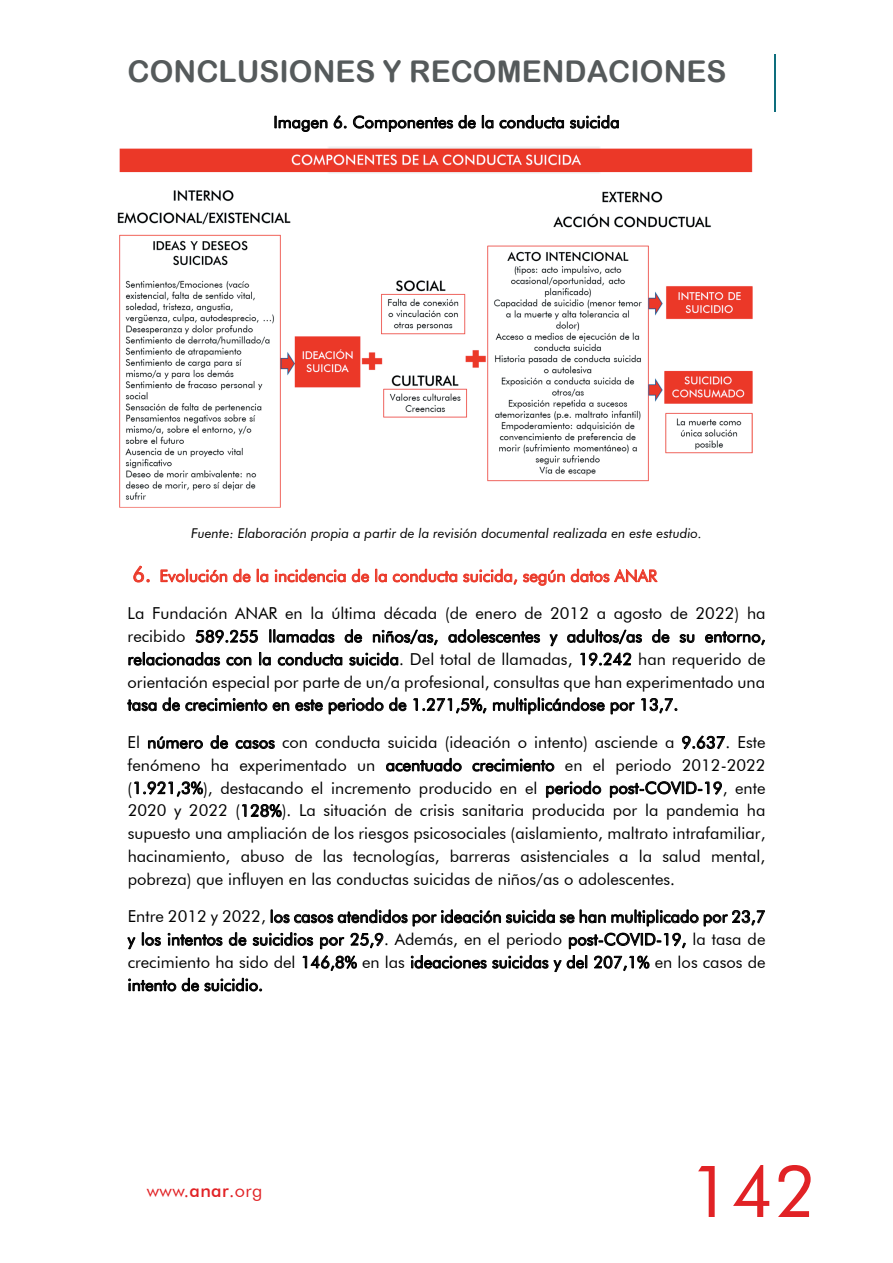
<style>
.page{position:relative;width:893px;height:1263px;background:#fff}
.page>*{position:absolute;margin:0;border:0;box-sizing:border-box;transform-origin:0 0}
.t1{font:72px "Futura BT";color:#e12225}
.t2{font:30px "Arial Rounded MT Bold";color:#555a5b}
.t3{font:18px "Futura BT";letter-spacing:.02em;color:#e12225}
.t4{font:16.5px/22.8px "Futura Bk BT";color:#000;text-align:justify}
.t5{font:16.5px "Futura Bk BT";color:#eb3828}
.t6{font:italic 13.5px "Futura Bk BT";color:#000}
.s1{font-size:21px}
.s2{font-weight:500}
</style>
<div class="page">
<hr style="left:774px;top:54px;width:1px;height:58px;background:#0e6e7d">
<img style="left:117px;top:147px;width:636px;height:360px">
<p class="t2" style="left:128px;top:54px;width:600px">CONCLUSIONES Y RECOMENDACIONES</p>
<p class="t4" style="left:273px;top:110px;width:348px">Imagen 6. Componentes de la conducta suicida</p>
<p class="t6" style="left:191px;top:525px;width:512px">Fuente: Elaboración propia a partir de la revisión documental realizada en este estudio.</p>
<p class="t5" style="left:133px;top:566px;width:526px"><span class="s1">6.</span> Evolución de la incidencia de la conducta suicida, según datos ANAR</p>
<p class="t4" style="left:128px;top:602px;width:639px">La Fundación ANAR en la última década (de enero de 2012 a agosto de 2022) ha recibido 589.255 llamadas de niños/as, adolescentes y adultos/as de su entorno, relacionadas con la conducta suicida. Del total de llamadas, 19.242 han requerido de orientación especial por parte de un/a profesional, consultas que han experimentado una tasa de crecimiento en este periodo de 1.271,5%, multiplicándose por 13,7.</p>
<p class="t4" style="left:128px;top:731px;width:639px">El número de casos con conducta suicida (ideación o intento) asciende a 9.637. Este fenómeno ha experimentado un acentuado crecimiento en el periodo 2012-2022 (1.921,3%), destacando el incremento producido en el periodo post-COVID-19, ente 2020 y 2022 (128%). La situación de crisis sanitaria producida por la pandemia ha supuesto una ampliación de los riesgos psicosociales (aislamiento, maltrato intrafamiliar, hacinamiento, abuso de las tecnologías, barreras asistenciales a la salud mental, pobreza) que influyen en las conductas suicidas de niños/as o adolescentes.</p>
<p class="t4" style="left:128px;top:905px;width:639px">Entre 2012 y 2022, los casos atendidos por ideación suicida se han multiplicado por 23,7 y los intentos de suicidios por 25,9. Además, en el periodo post-COVID-19, la tasa de crecimiento ha sido del 146,8% en las ideaciones suicidas y del 207,1% en los casos de intento de suicidio.</p>
<p class="t3" style="left:147px;top:1179px;width:117px">www.<span class="s2">anar</span>.org</p>
<h1 class="t1" style="left:689px;top:1148px;width:129px">142</h1>
</div>
